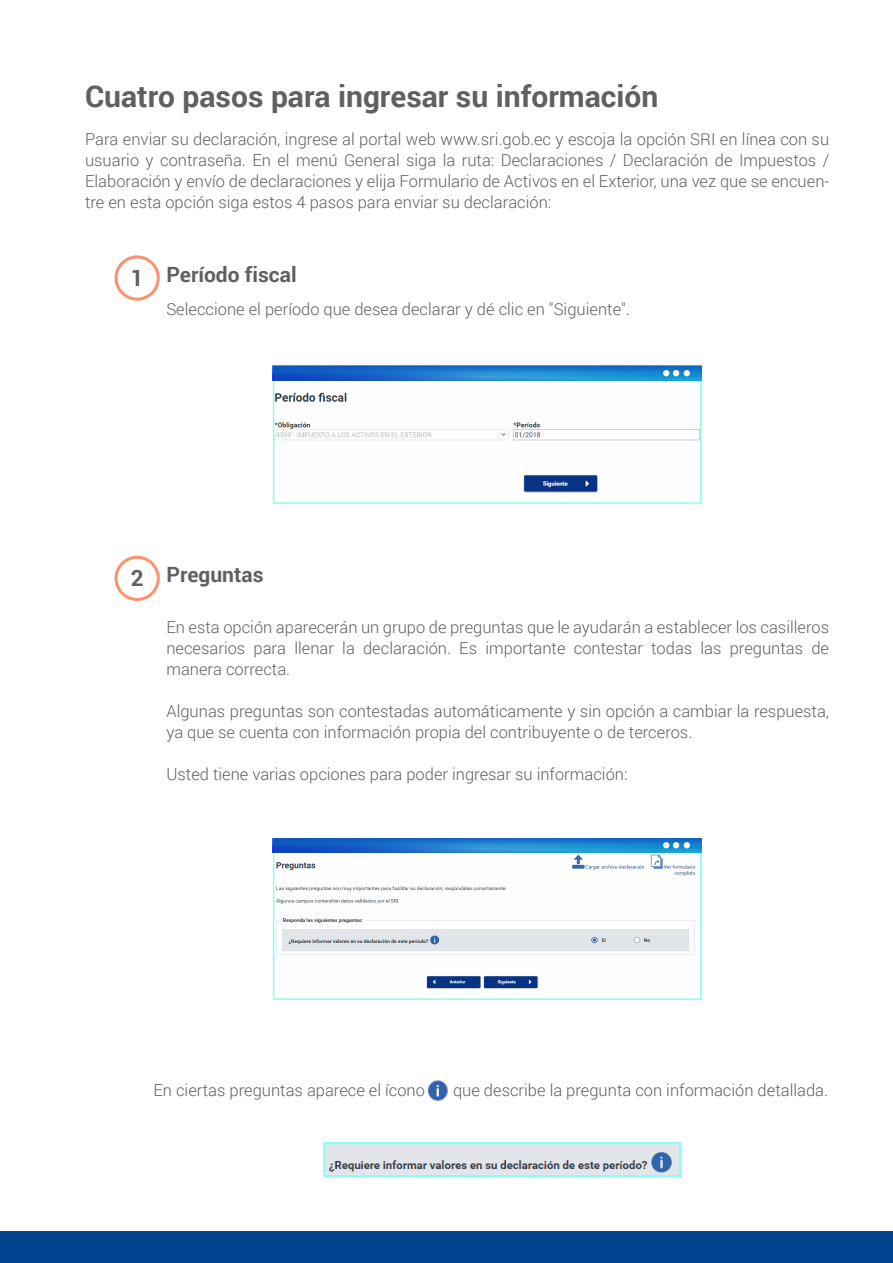
<style>
.page{position:relative;width:893px;height:1263px;background:#fff}
.page>*{position:absolute;margin:0;border:0;box-sizing:border-box;transform-origin:0 0}
.t1{font:700 30px "Roboto";color:#606060}
.t2{font:700 21px "Roboto";color:#606060}
.t3{font:300 16.5px/21px "Roboto";color:#606060;text-align:justify}
.s1{font-size:22.5px}
</style>
<div class="page">
<img style="left:276px;top:855px;width:420px;height:134px">
<img style="left:276px;top:392px;width:422px;height:101px">
<img style="left:326px;top:1145px;width:352px;height:29px">
<div style="left:323px;top:1142px;width:358px;height:35px;border:2px solid #88fff3"></div>
<img style="left:428px;top:1080px;width:20px;height:21px">
<div style="left:273px;top:851px;width:428px;height:149px;border:2px solid #88fff3"></div>
<svg style="left:273px;top:838px;width:428px;height:14px;background:#1976cb"></svg>
<svg style="left:663px;top:842px;width:27px;height:6px"></svg>
<div style="left:0;top:1231px;width:893px;height:32px;background:#00448f"></div>
<div style="left:115px;top:255px;width:45px;height:46px;border:3px solid #ff906c;border-radius:50%"></div>
<div style="left:273px;top:379px;width:428px;height:125px;border:2px solid #88fff3"></div>
<svg style="left:273px;top:366px;width:428px;height:14px;background:#1976cb"></svg>
<svg style="left:663px;top:370px;width:27px;height:6px"></svg>
<div style="left:115px;top:556px;width:45px;height:45px;border:3px solid #ff906c;border-radius:50%"></div>
<h1 class="t1" style="left:85px;top:75px;width:575px">Cuatro pasos para ingresar su información</h1>
<p class="t3" style="left:85px;top:128px;width:746px">Para enviar su declaración, ingrese al portal web www.sri.gob.ec y escoja la opción SRI en línea con su usuario y contraseña. En el menú General siga la ruta: Declaraciones / Declaración de Impuestos / Elaboración y envío de declaraciones y elija Formulario de Activos en el Exterior, una vez que se encuen&shy;tre en esta opción siga estos 4 pasos para enviar su declaración:</p>
<p class="t2" style="left:131px;top:260px;width:167px"><span class="s1">1</span> Período fiscal</p>
<p class="t3" style="left:166px;top:298px;width:465px">Seleccione el período que desea declarar y dé clic en "Siguiente".</p>
<p class="t2" style="left:131px;top:560px;width:134px"><span class="s1">2</span> Preguntas</p>
<p class="t3" style="left:166px;top:616px;width:664px">En esta opción aparecerán un grupo de preguntas que le ayudarán a establecer los casilleros necesarios para llenar la declaración. Es importante contestar todas las preguntas de manera correcta.</p>
<p class="t3" style="left:166px;top:700px;width:664px">Algunas preguntas son contestadas automáticamente y sin opción a cambiar la respuesta, ya que se cuenta con información propia del contribuyente o de terceros.</p>
<p class="t3" style="left:166px;top:763px;width:463px">Usted tiene varias opciones para poder ingresar su información:</p>
<p class="t3" style="left:153px;top:1079px;width:273px">En ciertas preguntas aparece el ícono</p>
<p class="t3" style="left:453px;top:1079px;width:376px">que describe la pregunta con información detallada.</p>
</div>
